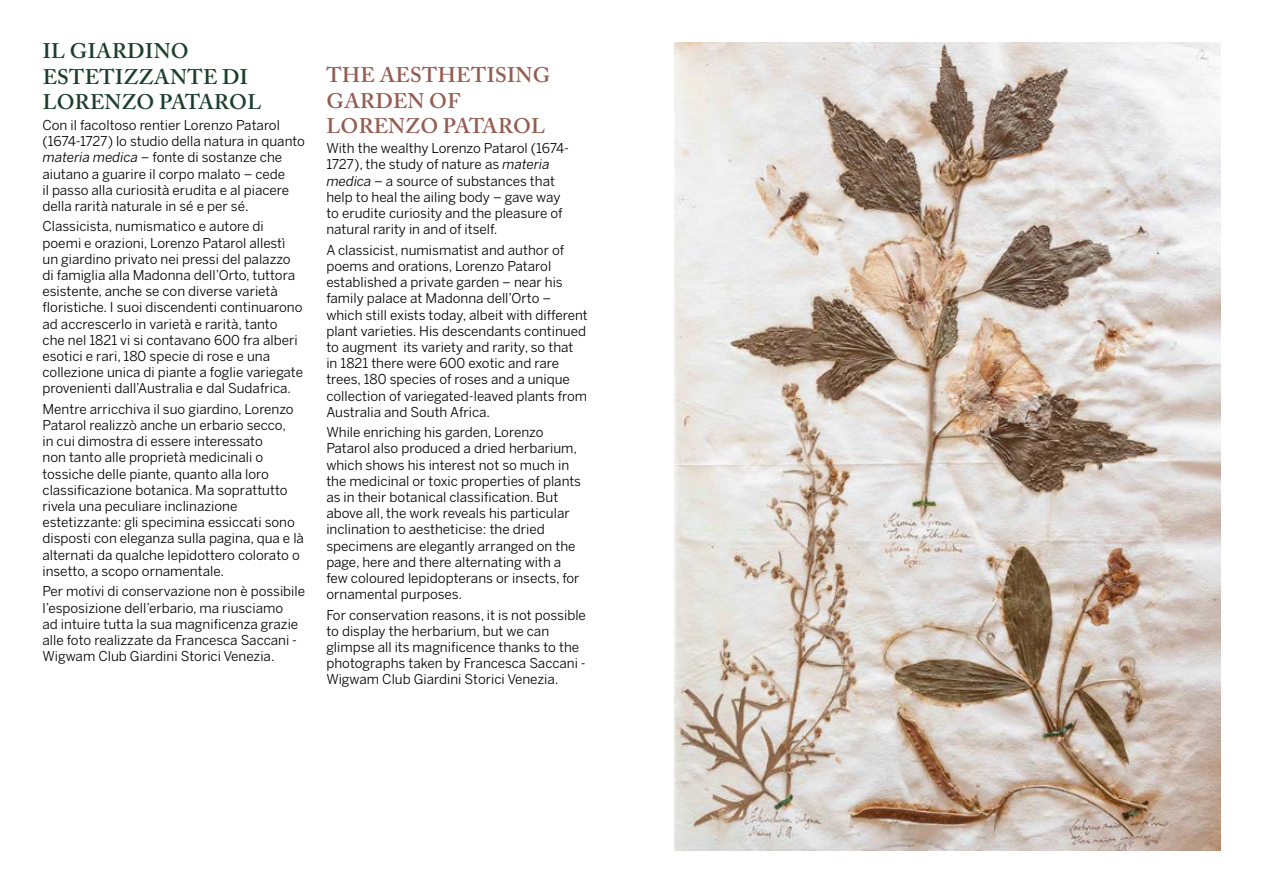
<style>
.page{position:relative;width:1263px;height:893px;background:#fff}
.page>*{position:absolute;margin:0;border:0;box-sizing:border-box;transform-origin:0 0}
.t1{font:600 21px/25.8px "Adobe Caslon Pro";letter-spacing:.015em;color:#1c3f2c}
.t2{font:600 21px/25.2px "Adobe Caslon Pro";letter-spacing:.015em;color:#945d52}
.t3{font:13.5px/16.2px "Benton Sans";color:#000}
.s1{font-style:italic}
</style>
<div class="page">
<img style="left:674px;top:43px;width:546px;height:807px">
<h1 class="t1" style="left:43px;top:38px;width:220px">IL GIARDINO<br>ESTETIZZANTE DI<br>LORENZO PATAROL</h1>
<p class="t3" style="left:43px;top:117px;width:264px">Con il facoltoso rentier Lorenzo Patarol (1674-1727) lo studio della natura in quanto <span class="s1">materia medica</span> – fonte di sostanze che aiutano a guarire il corpo malato – cede<br>il passo alla curiosità erudita e al piacere della rarità naturale in sé e per sé.</p>
<p class="t3" style="left:43px;top:218px;width:262px">Classicista, numismatico e autore di poemi e orazioni, Lorenzo Patarol allestì un giardino privato nei pressi del palazzo di famiglia alla Madonna dell’Orto, tuttora esistente, anche se con diverse varietà floristiche. I suoi discendenti continuarono ad accrescerlo in varietà e rarità, tanto che nel 1821 vi si contavano 600 fra alberi esotici e rari, 180 specie di rose e una collezione unica di piante a foglie variegate provenienti dall’Australia e dal Sudafrica.</p>
<p class="t3" style="left:43px;top:401px;width:263px">Mentre arricchiva il suo giardino, Lorenzo Patarol realizzò anche un erbario secco,<br>in cui dimostra di essere interessato<br>non tanto alle proprietà medicinali o tossiche delle piante, quanto alla loro classificazione botanica. Ma soprattutto rivela una peculiare inclinazione estetizzante: gli specimina essiccati sono disposti con eleganza sulla pagina, qua e là alternati da qualche lepidottero colorato o insetto, a scopo ornamentale.</p>
<p class="t3" style="left:43px;top:583px;width:264px">Per motivi di conservazione non è possibile l’esposizione dell’erbario, ma riusciamo<br>ad intuire tutta la sua magnificenza grazie alle foto realizzate da Francesca Saccani - Wigwam Club Giardini Storici Venezia.</p>
<h1 class="t2" style="left:326px;top:63px;width:225px">THE AESTHETISING<br>GARDEN OF<br>LORENZO PATAROL</h1>
<p class="t3" style="left:326px;top:140px;width:244px">With the wealthy Lorenzo Patarol (1674- 1727), the study of nature as <span class="s1">materia medica</span> – a source of substances that help to heal the ailing body – gave way to erudite curiosity and the pleasure of natural rarity in and of itself.</p>
<p class="t3" style="left:326px;top:242px;width:263px">A classicist, numismatist and author of poems and orations, Lorenzo Patarol established a private garden – near his family palace at Madonna dell’Orto – which still exists today, albeit with different plant varieties. His descendants continued to augment its variety and rarity, so that in 1821 there were 600 exotic and rare trees, 180 species of roses and a unique collection of variegated-leaved plants from Australia and South Africa.</p>
<p class="t3" style="left:326px;top:424px;width:256px">While enriching his garden, Lorenzo Patarol also produced a dried herbarium, which shows his interest not so much in the medicinal or toxic properties of plants as in their botanical classification. But above all, the work reveals his particular inclination to aestheticise: the dried specimens are elegantly arranged on the page, here and there alternating with a few coloured lepidopterans or insects, for ornamental purposes.</p>
<p class="t3" style="left:326px;top:606px;width:261px">For conservation reasons, it is not possible to display the herbarium, but we can glimpse all its magnificence thanks to the photographs taken by Francesca Saccani - Wigwam Club Giardini Storici Venezia.</p>
</div>
